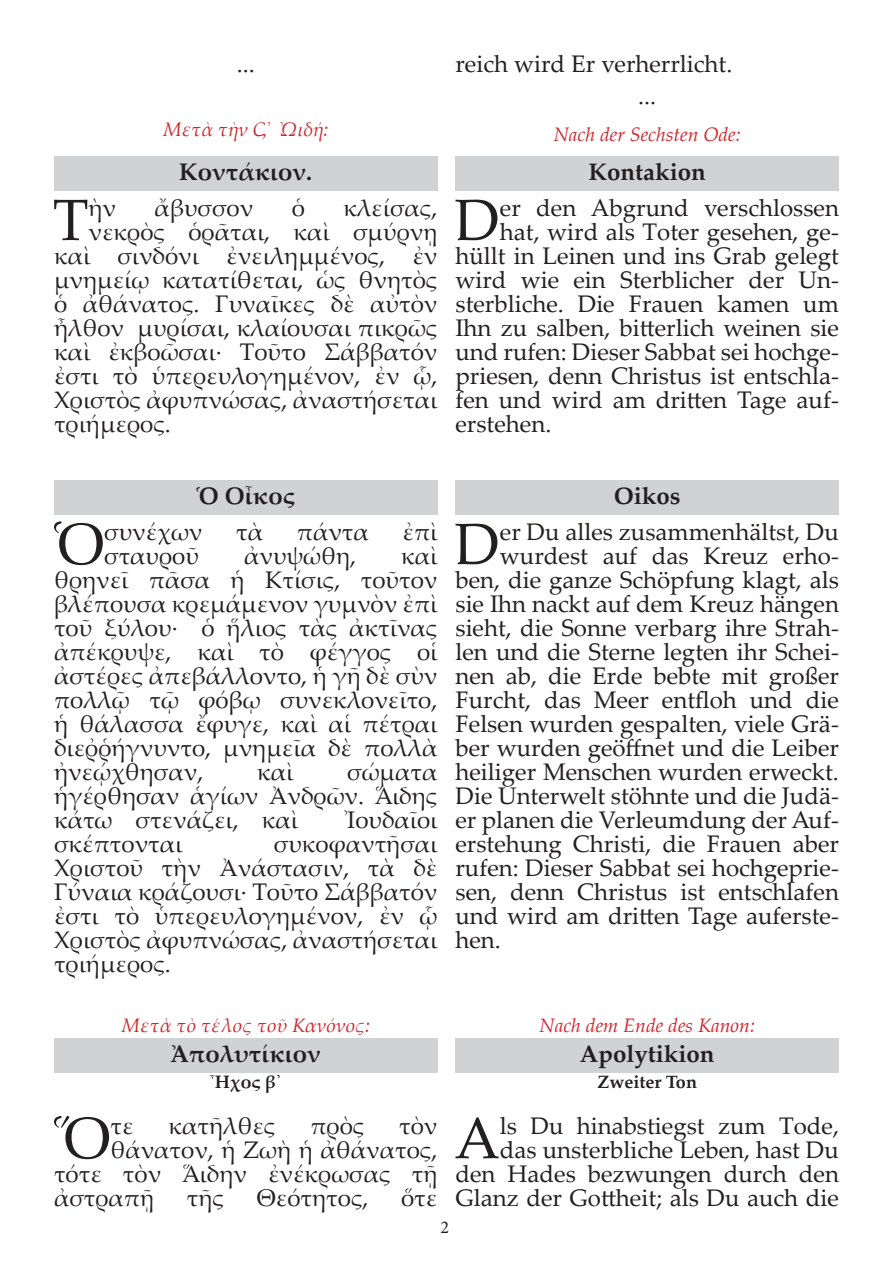
<style>
.page{position:relative;width:893px;height:1263px;background:#fff}
.page>*{position:absolute;margin:0;border:0;box-sizing:border-box;transform-origin:0 0}
.Text_Initiale{font:58.5px "Palatino Linotype";color:#231f20}
.Text_Initiale-2{font:24px/24px "Palatino Linotype";color:#231f20;text-align:justify}
.Überschrift_grau_unt{font:700 24px "Palatino";color:#231f20}
.Text_mittig{font:24px "Palatino Linotype";color:#231f20}
.Rubrik{font:italic 19.5px "Palatino";color:#d1232a}
.Ton{font:700 18px "Palatino";color:#231f20}
.t1{font:18px "Minion Pro";color:#231f20}
</style>
<div class="page">
<div style="left:54px;top:156px;width:383px;height:35px;background:#d1d2d4"></div>
<div style="left:54px;top:480px;width:383px;height:35px;background:#d1d2d4"></div>
<div style="left:54px;top:1038px;width:383px;height:35px;background:#d1d2d4"></div>
<div style="left:455px;top:156px;width:384px;height:35px;background:#d1d2d4"></div>
<div style="left:455px;top:480px;width:384px;height:35px;background:#d1d2d4"></div>
<div style="left:455px;top:1038px;width:384px;height:35px;background:#d1d2d4"></div>
<p class="Text_mittig" style="left:237px;top:46px;width:19px">...</p>
<p class="Rubrik" style="left:163px;top:113px;width:167px">Μετὰ τὴν Ϛ᾽ ᾨδή:</p>
<p class="Überschrift_grau_unt" style="left:179px;top:151px;width:135px">Κοντάκιον.</p>
<p class="Text_Initiale" style="left:53px;top:179px;width:37px">Τ</p>
<p class="Text_Initiale-2" style="left:89px;top:195px;width:29px">ὴν</p>
<p class="Text_Initiale-2" style="left:155px;top:195px;width:100px">ἄβυσσον</p>
<p class="Text_Initiale-2" style="left:292px;top:195px;width:15px">ὁ</p>
<p class="Text_Initiale-2" style="left:343px;top:195px;width:96px">κλείσας,</p>
<p class="Text_Initiale-2" style="left:89px;top:219px;width:350px">νεκρὸς ὁρᾶται, καὶ σμύρνῃ</p>
<p class="Text_Initiale-2" style="left:54px;top:243px;width:385px">καὶ σινδόνι ἐνειλημμένος, ἐν</p>
<p class="Text_Initiale-2" style="left:54px;top:267px;width:385px">μνημείῳ κατατίθεται, ὡς θνητὸς</p>
<p class="Text_Initiale-2" style="left:54px;top:291px;width:385px">ὁ ἀθάνατος. Γυναῖκες δὲ αὐτὸν</p>
<p class="Text_Initiale-2" style="left:54px;top:315px;width:385px">ἦλθον μυρίσαι, κλαίουσαι πικρῶς</p>
<p class="Text_Initiale-2" style="left:54px;top:339px;width:385px">καὶ ἐκβοῶσαι· Τοῦτο Σάββατόν</p>
<p class="Text_Initiale-2" style="left:54px;top:363px;width:385px">ἐστι τὸ ὑπερευλογημένον, ἐν ᾧ,</p>
<p class="Text_Initiale-2" style="left:54px;top:387px;width:385px">Χριστὸς ἀφυπνώσας, ἀναστήσεται</p>
<p class="Text_Initiale-2" style="left:54px;top:411px;width:118px">τριήμερος.</p>
<p class="Text_Initiale-2" style="left:455px;top:50px;width:278px">reich wird Er verherrlicht.</p>
<p class="Text_mittig" style="left:638px;top:79px;width:19px">...</p>
<p class="Rubrik" style="left:554px;top:117px;width:189px">Nach der Sechsten Ode:</p>
<p class="Überschrift_grau_unt" style="left:589px;top:151px;width:119px">Kontakion</p>
<p class="Text_Initiale" style="left:455px;top:179px;width:47px">D</p>
<p class="Text_Initiale-2" style="left:500px;top:195px;width:341px">er den Abgrund verschlossen</p>
<p class="Text_Initiale-2" style="left:500px;top:219px;width:341px">hat, wird als Toter gesehen, ge-</p>
<p class="Text_Initiale-2" style="left:455px;top:243px;width:385px">hüllt in Leinen und ins Grab gelegt</p>
<p class="Text_Initiale-2" style="left:455px;top:267px;width:385px">wird wie ein Sterblicher der Un-</p>
<p class="Text_Initiale-2" style="left:455px;top:291px;width:385px">sterbliche. Die Frauen kamen um</p>
<p class="Text_Initiale-2" style="left:455px;top:315px;width:385px">Ihn zu salben, bitterlich weinen sie</p>
<p class="Text_Initiale-2" style="left:455px;top:339px;width:385px">und rufen: Dieser Sabbat sei hochge-</p>
<p class="Text_Initiale-2" style="left:455px;top:363px;width:385px">priesen, denn Christus ist entschla-</p>
<p class="Text_Initiale-2" style="left:455px;top:387px;width:385px">fen und wird am dritten Tage auf-</p>
<p class="Text_Initiale-2" style="left:455px;top:411px;width:97px">erstehen.</p>
<p class="Überschrift_grau_unt" style="left:196px;top:475px;width:100px">Ὁ Οἶκος</p>
<p class="Text_Initiale" style="left:53px;top:503px;width:52px">Ὁ</p>
<p class="Text_Initiale-2" style="left:104px;top:519px;width:100px">συνέχων</p>
<p class="Text_Initiale-2" style="left:236px;top:519px;width:28px">τὰ</p>
<p class="Text_Initiale-2" style="left:297px;top:519px;width:74px">πάντα</p>
<p class="Text_Initiale-2" style="left:402px;top:519px;width:36px">ἐπὶ</p>
<p class="Text_Initiale-2" style="left:104px;top:543px;width:96px">σταυροῦ</p>
<p class="Text_Initiale-2" style="left:244px;top:543px;width:113px">ἀνυψώθη,</p>
<p class="Text_Initiale-2" style="left:54px;top:543px;width:385px;text-indent:347px">καὶ θρηνεῖ πᾶσα ἡ Κτίσις, τοῦτον βλέπουσα κρεμάμενον γυμνὸν ἐπὶ τοῦ ξύλου· ὁ ἥλιος τὰς ἀκτῖνας ἀπέκρυψε, καὶ τὸ φέγγος οἱ ἀστέρες ἀπεβάλλοντο, ἡ γῆ δὲ σὺν πολλῷ τῷ φόβῳ συνεκλονεῖτο, ἡ θάλασσα ἔφυγε, καὶ αἱ πέτραι διεῤῥήγνυντο, μνημεῖα δὲ πολλὰ ἠνεῴχθησαν,</p>
<p class="Text_Initiale-2" style="left:257px;top:759px;width:38px">καὶ</p>
<p class="Text_Initiale-2" style="left:54px;top:759px;width:385px;text-indent:293px">σώματα ἡγέρθησαν ἁγίων Ἀνδρῶν. ᾍδης κάτω στενάζει, καὶ</p>
<p class="Text_Initiale-2" style="left:344px;top:807px;width:95px">Ἰουδαῖοι</p>
<p class="Text_Initiale-2" style="left:54px;top:831px;width:130px">σκέπτονται</p>
<p class="Text_Initiale-2" style="left:54px;top:831px;width:385px;text-indent:220px">συκοφαντῆσαι Χριστοῦ τὴν Ἀνάστασιν, τὰ δὲ Γύναια κράζουσι· Τοῦτο Σάββατόν ἐστι τὸ ὑπερευλογημένον, ἐν ᾧ Χριστὸς ἀφυπνώσας, ἀναστήσεται τριήμερος.</p>
<p class="Rubrik" style="left:122px;top:1009px;width:250px">Μετὰ τὸ τέλος τοῦ Κανόνος:</p>
<p class="Überschrift_grau_unt" style="left:171px;top:1033px;width:152px">Ἀπολυτίκιον</p>
<p class="Ton" style="left:210px;top:1066px;width:73px">Ἦχος β᾽</p>
<p class="Text_Initiale" style="left:53px;top:1097px;width:59px">Ὅ</p>
<p class="Text_Initiale-2" style="left:110px;top:1113px;width:25px">τε</p>
<p class="Text_Initiale-2" style="left:168px;top:1113px;width:109px">κατῆλθες</p>
<p class="Text_Initiale-2" style="left:310px;top:1113px;width:56px">πρὸς</p>
<p class="Text_Initiale-2" style="left:399px;top:1113px;width:40px">τὸν</p>
<p class="Text_Initiale-2" style="left:110px;top:1137px;width:329px">θάνατον, ἡ Ζωὴ ἡ ἀθάνατος,</p>
<p class="Text_Initiale-2" style="left:54px;top:1161px;width:385px">τότε τὸν ᾍδην ἐνέκρωσας τῇ</p>
<p class="Text_Initiale-2" style="left:54px;top:1185px;width:102px">ἀστραπῇ</p>
<p class="Text_Initiale-2" style="left:187px;top:1185px;width:39px">τῆς</p>
<p class="Text_Initiale-2" style="left:257px;top:1185px;width:113px">Θεότητος,</p>
<p class="Text_Initiale-2" style="left:401px;top:1185px;width:38px">ὅτε</p>
<p class="Überschrift_grau_unt" style="left:614px;top:475px;width:68px">Oikos</p>
<p class="Text_Initiale" style="left:455px;top:503px;width:47px">D</p>
<p class="Text_Initiale-2" style="left:500px;top:519px;width:341px">er Du alles zusammenhältst, Du</p>
<p class="Text_Initiale-2" style="left:500px;top:543px;width:341px">wurdest auf das Kreuz erho-</p>
<p class="Text_Initiale-2" style="left:455px;top:567px;width:385px">ben, die ganze Schöpfung klagt, als</p>
<p class="Text_Initiale-2" style="left:455px;top:591px;width:385px">sie Ihn nackt auf dem Kreuz hängen</p>
<p class="Text_Initiale-2" style="left:455px;top:615px;width:385px">sieht, die Sonne verbarg ihre Strah-</p>
<p class="Text_Initiale-2" style="left:455px;top:639px;width:385px">len und die Sterne legten ihr Schei-</p>
<p class="Text_Initiale-2" style="left:455px;top:663px;width:385px">nen ab, die Erde bebte mit großer</p>
<p class="Text_Initiale-2" style="left:455px;top:687px;width:385px">Furcht, das Meer entfloh und die</p>
<p class="Text_Initiale-2" style="left:455px;top:711px;width:385px">Felsen wurden gespalten, viele Grä-</p>
<p class="Text_Initiale-2" style="left:455px;top:735px;width:385px">ber wurden geöffnet und die Leiber</p>
<p class="Text_Initiale-2" style="left:455px;top:759px;width:385px">heiliger Menschen wurden erweckt.</p>
<p class="Text_Initiale-2" style="left:455px;top:783px;width:385px">Die Unterwelt stöhnte und die Judä-</p>
<p class="Text_Initiale-2" style="left:455px;top:807px;width:385px">er planen die Verleumdung der Auf-</p>
<p class="Text_Initiale-2" style="left:455px;top:831px;width:385px">erstehung Christi, die Frauen aber</p>
<p class="Text_Initiale-2" style="left:455px;top:855px;width:385px">rufen: Dieser Sabbat sei hochgeprie-</p>
<p class="Text_Initiale-2" style="left:455px;top:879px;width:385px">sen, denn Christus ist entschlafen</p>
<p class="Text_Initiale-2" style="left:455px;top:903px;width:385px">und wird am dritten Tage auferste-</p>
<p class="Text_Initiale-2" style="left:455px;top:927px;width:47px">hen.</p>
<p class="Rubrik" style="left:539px;top:1009px;width:217px">Nach dem Ende des Kanon:</p>
<p class="Überschrift_grau_unt" style="left:580px;top:1033px;width:136px">Apolytikion</p>
<p class="Ton" style="left:597px;top:1066px;width:101px">Zweiter Ton</p>
<p class="Text_Initiale" style="left:454px;top:1097px;width:47px">A</p>
<p class="Text_Initiale-2" style="left:455px;top:1113px;width:385px;text-align:right">ls Du hinabstiegst zum Tode,<br>das unsterbliche Leben, hast Du den Hades bezwungen durch den<br>Glanz der Gottheit; als Du auch die</p>
<p class="t1" style="left:441px;top:1215px;width:10px">2</p>
</div>
